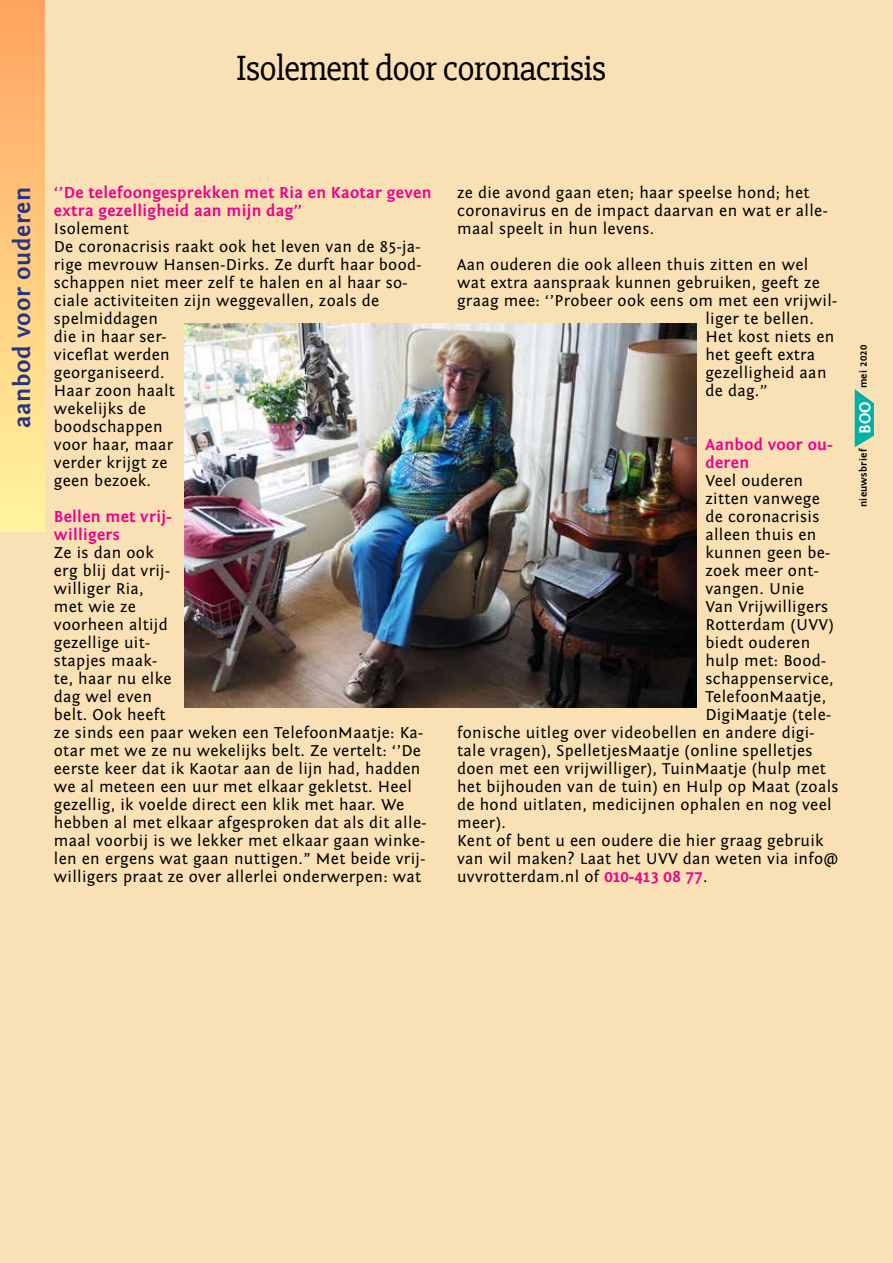
<style>
.page{position:relative;width:893px;height:1263px;background:#fae1b5}
.page>*{position:absolute;margin:0;border:0;box-sizing:border-box;transform-origin:0 0}
.t1{font:36px "Slabo 27 px";letter-spacing:-.025em;color:#000}
.t2{font:700 24px "Fontin Sans";letter-spacing:.025em;color:#283583}
.t3{font:16.5px/18px "Fontin Sans";letter-spacing:.02em;color:#000}
.t4{font:700 16.5px/18px "Fontin Sans";letter-spacing:.02em;color:#ed008c}
.t5{font:700 16.5px "Fontin Sans";color:#fff}
.t6{font:700 10.5px "Fontin Sans";letter-spacing:.02em;color:#000}
.s1{font-weight:700;color:#ed008c}
</style>
<div class="page">
<div style="left:0;top:1px;width:45px;height:530px;background:linear-gradient(to bottom,#ffa360,#fff59e)"></div>
<svg style="left:855px;top:389px;width:19px;height:58px"></svg>
<img style="left:184px;top:323px;width:513px;height:384px">
<h1 class="t1" style="left:236px;top:47px;width:372px">Isolement door coronacrisis</h1>
<h2 class="t2" style="left:9px;top:428px;width:243px;rotate:-90deg">aanbod voor ouderen</h2>
<p class="t4" style="left:54px;top:184px;width:379px">‘’De telefoongesprekken met Ria en Kaotar geven extra gezelligheid aan mijn dag’’</p>
<p class="t3" style="left:54px;top:220px;width:369px">Isolement<br>De coronacrisis raakt ook het leven van de 85-ja&shy;rige mevrouw Hansen-Dirks. Ze durft haar bood&shy;schappen niet meer zelf te halen en al haar so&shy;ciale activiteiten zijn weggevallen, zoals de spelmiddagen<br>die in haar ser-<br>viceflat werden<br>georganiseerd.<br>Haar zoon haalt<br>wekelijks de<br>boodschappen<br>voor haar, maar<br>verder krijgt ze<br>geen bezoek.</p>
<p class="t4" style="left:54px;top:508px;width:119px">Bellen met vrij&shy;willigers</p>
<p class="t3" style="left:54px;top:544px;width:374px">Ze is dan ook<br>erg blij dat vrij-<br>williger Ria,<br>met wie ze<br>voorheen altijd<br>gezellige uit-<br>stapjes maak-<br>te, haar nu elke<br>dag wel even<br>belt. Ook heeft<br>ze sinds een paar weken een TelefoonMaatje: Ka&shy;otar met we ze nu wekelijks belt. Ze vertelt: ‘’De eerste keer dat ik Kaotar aan de lijn had, hadden we al meteen een uur met elkaar gekletst. Heel gezellig, ik voelde direct een klik met haar. We hebben al met elkaar afgesproken dat als dit alle&shy;maal voorbij is we lekker met elkaar gaan winke&shy;len en ergens wat gaan nuttigen.” Met beide vrij&shy;willigers praat ze over allerlei onderwerpen: wat</p>
<p class="t3" style="left:457px;top:184px;width:372px">ze die avond gaan eten; haar speelse hond; het coronavirus en de impact daarvan en wat er alle&shy;maal speelt in hun levens.</p>
<p class="t3" style="left:457px;top:256px;width:353px">Aan ouderen die ook alleen thuis zitten en wel</p>
<p class="t3" style="left:457px;top:274px;width:364px">wat extra aanspraak kunnen gebruiken, geeft ze</p>
<p class="t3" style="left:457px;top:292px;width:382px">graag mee: ‘’Probeer ook eens om met een vrijwil-</p>
<p class="t3" style="left:705px;top:310px;width:110px">liger te bellen.</p>
<p class="t3" style="left:705px;top:328px;width:130px">Het kost niets en</p>
<p class="t3" style="left:705px;top:346px;width:111px">het geeft extra</p>
<p class="t3" style="left:705px;top:364px;width:123px">gezelligheid aan</p>
<p class="t3" style="left:705px;top:382px;width:64px">de dag.’’</p>
<p class="t4" style="left:705px;top:436px;width:129px">Aanbod voor ou&shy;deren</p>
<p class="t3" style="left:705px;top:472px;width:99px">Veel ouderen</p>
<p class="t3" style="left:705px;top:490px;width:116px">zitten vanwege</p>
<p class="t3" style="left:705px;top:508px;width:115px">de coronacrisis</p>
<p class="t3" style="left:705px;top:526px;width:113px">alleen thuis en</p>
<p class="t3" style="left:705px;top:544px;width:126px">kunnen geen be-</p>
<p class="t3" style="left:705px;top:562px;width:115px">zoek meer ont-</p>
<p class="t3" style="left:705px;top:580px;width:100px">vangen. Unie</p>
<p class="t3" style="left:705px;top:598px;width:124px">Van Vrijwilligers</p>
<p class="t3" style="left:705px;top:616px;width:130px">Rotterdam (UVV)</p>
<p class="t3" style="left:705px;top:634px;width:106px">biedt ouderen</p>
<p class="t3" style="left:705px;top:652px;width:122px">hulp met: Bood-</p>
<p class="t3" style="left:705px;top:670px;width:130px">schappenservice,</p>
<p class="t3" style="left:705px;top:688px;width:122px">TelefoonMaatje,</p>
<p class="t3" style="left:705px;top:706px;width:127px">DigiMaatje (tele-</p>
<p class="t3" style="left:457px;top:724px;width:359px">fonische uitleg over videobellen en andere digi-</p>
<p class="t3" style="left:457px;top:742px;width:357px">tale vragen), SpelletjesMaatje (online spelletjes</p>
<p class="t3" style="left:457px;top:760px;width:370px">doen met een vrijwilliger), TuinMaatje (hulp met</p>
<p class="t3" style="left:457px;top:778px;width:383px">het bijhouden van de tuin) en Hulp op Maat (zoals</p>
<p class="t3" style="left:457px;top:796px;width:376px">de hond uitlaten, medicijnen ophalen en nog veel</p>
<p class="t3" style="left:457px;top:814px;width:50px">meer).</p>
<p class="t3" style="left:457px;top:832px;width:368px">Kent of bent u een oudere die hier graag gebruik</p>
<p class="t3" style="left:457px;top:850px;width:383px">van wil maken? Laat het UVV dan weten via info@</p>
<p class="t3" style="left:457px;top:868px;width:252px">uvvrotterdam.nl of <span class="s1">010-413 08 77</span>.</p>
<p class="t6" style="left:858px;top:388px;width:45px;rotate:-90deg">mei 2020</p>
<p class="t5" style="left:856px;top:434px;width:34px;rotate:-90deg">BOO</p>
<p class="t6" style="left:858px;top:507px;width:60px;rotate:-90deg">nieuwsbrief</p>
</div>
